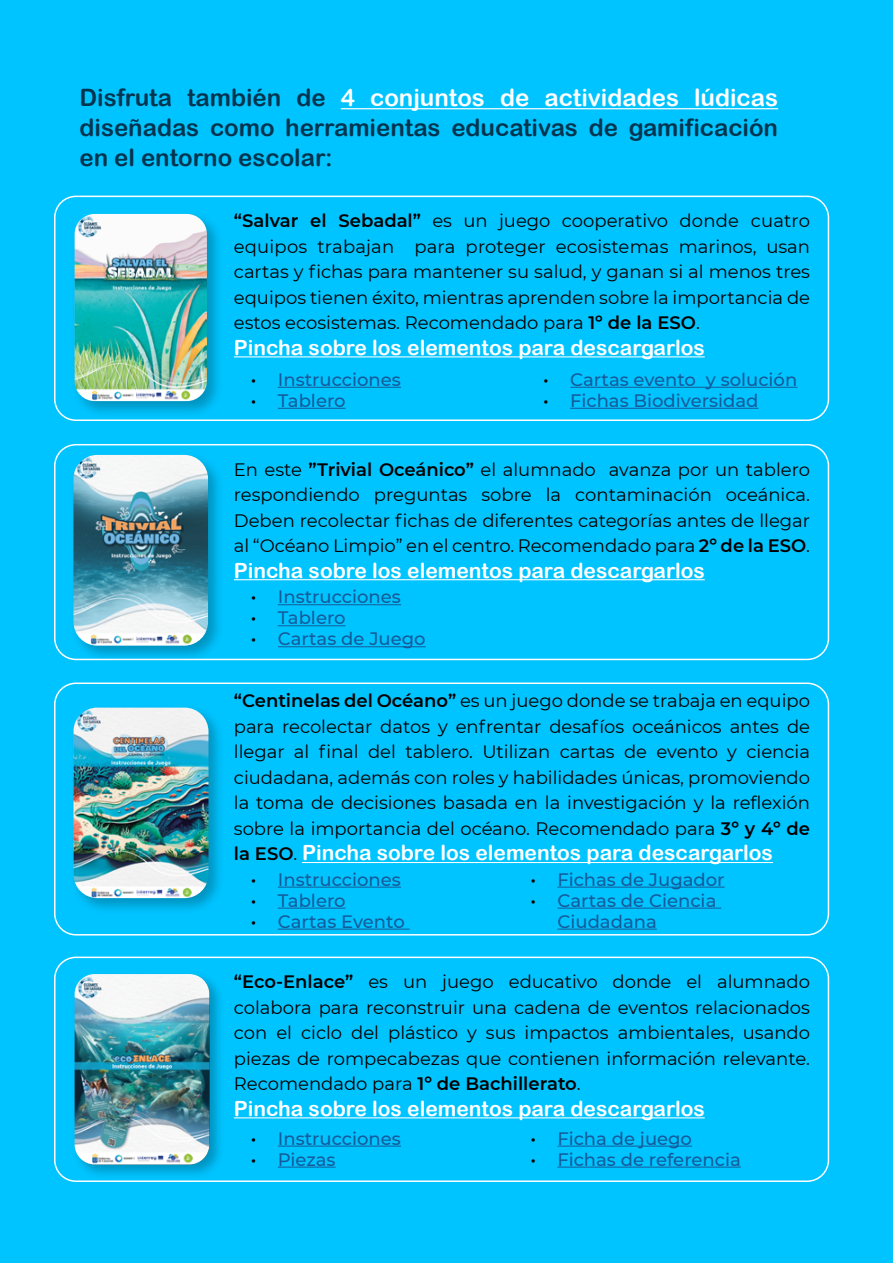
<style>
.page{position:relative;width:893px;height:1263px;background:#fff}
.page>*{position:absolute;margin:0;border:0;box-sizing:border-box;transform-origin:0 0}
.t1{font:24px/30px "Arial Rounded MT Bold";color:#003550;text-align:justify}
.t2{font:21px "Arial Rounded MT Bold";color:#fff}
.t3{font:18px/25.5px "Montserrat";color:#000;text-align:justify}
.t4{font:500 18px/21px "Montserrat";color:#155b9a}
.s1{color:#fff}
.s2{font-weight:600}
.s3{color:#000}
.s4{font-family:"Montserrat";font-weight:600;font-size:18px;color:#000}
.s5{font-family:"Montserrat";font-size:18px;color:#000}
</style>
<div class="page">
<div style="left:0;top:1px;width:893px;height:1262px;background:#00c4ff"></div>
<div style="left:71px;top:211px;width:153px;height:207px;background:#000;opacity:.25"></div>
<img style="left:75px;top:214px;width:132px;height:187px">
<div style="left:54px;top:196px;width:775px;height:225px;border:2px solid #fff;border-radius:21px"></div>
<div style="left:54px;top:444px;width:775px;height:216px;border:2px solid #fff;border-radius:21px"></div>
<div style="left:54px;top:682px;width:775px;height:253px;border:2px solid #fff;border-radius:21px"></div>
<div style="left:54px;top:956px;width:775px;height:226px;border:2px solid #fff;border-radius:21px"></div>
<hr style="left:234px;top:356px;width:471px;height:1px;background:#fff">
<hr style="left:234px;top:579px;width:471px;height:1px;background:#fff">
<hr style="left:302px;top:862px;width:471px;height:1px;background:#fff">
<hr style="left:234px;top:1117px;width:471px;height:1px;background:#fff">
<hr style="left:278px;top:387px;width:123px;height:1px;background:#155b9a">
<hr style="left:278px;top:408px;width:68px;height:1px;background:#155b9a">
<hr style="left:570px;top:387px;width:227px;height:1px;background:#155b9a">
<hr style="left:570px;top:408px;width:188px;height:1px;background:#155b9a">
<hr style="left:278px;top:604px;width:123px;height:1px;background:#155b9a">
<hr style="left:278px;top:625px;width:68px;height:1px;background:#155b9a">
<hr style="left:278px;top:646px;width:148px;height:1px;background:#155b9a">
<hr style="left:278px;top:887px;width:123px;height:1px;background:#155b9a">
<hr style="left:278px;top:908px;width:68px;height:1px;background:#155b9a">
<hr style="left:278px;top:929px;width:132px;height:1px;background:#155b9a">
<hr style="left:557px;top:887px;width:168px;height:1px;background:#155b9a">
<hr style="left:557px;top:908px;width:164px;height:1px;background:#155b9a">
<hr style="left:557px;top:929px;width:100px;height:1px;background:#155b9a">
<hr style="left:278px;top:1146px;width:123px;height:1px;background:#155b9a">
<hr style="left:278px;top:1167px;width:58px;height:1px;background:#155b9a">
<hr style="left:557px;top:1146px;width:135px;height:1px;background:#155b9a">
<hr style="left:557px;top:1167px;width:184px;height:1px;background:#155b9a">
<div style="left:70px;top:452px;width:155px;height:210px;background:#000;opacity:.25"></div>
<img style="left:73px;top:455px;width:135px;height:191px">
<div style="left:70px;top:704px;width:156px;height:211px;background:#000;opacity:.25"></div>
<img style="left:73px;top:708px;width:135px;height:190px">
<div style="left:72px;top:970px;width:153px;height:209px;background:#000;opacity:.25"></div>
<img style="left:75px;top:974px;width:134px;height:190px">
<hr style="left:341px;top:108px;width:437px;height:1px;background:#fff">
<h1 class="t1" style="left:80px;top:83px;width:700px">Disfruta también de <span class="s1">4 conjuntos de actividades lúdicas </span>diseñadas como herramientas educativas de gamificación en el entorno escolar:</h1>
<p class="t3" style="left:234px;top:207px;width:578px"><span class="s2">“Salvar el Sebadal”</span> es un juego cooperativo donde cuatro equipos trabajan para proteger ecosistemas marinos, usan cartas y fichas para mantener su salud, y ganan si al menos tres equipos tienen éxito, mientras aprenden sobre la importancia de estos ecosistemas. Recomendado para <span class="s2">1º de la ESO</span>.</p>
<p class="t2" style="left:234px;top:335px;width:472px">Pincha sobre los elementos para descargarlos</p>
<p class="t4" style="left:251px;top:368px;width:152px"><span class="s3">•</span> Instrucciones</p>
<p class="t4" style="left:251px;top:389px;width:96px"><span class="s3">•</span> Tablero</p>
<p class="t4" style="left:543px;top:368px;width:256px"><span class="s3">•</span> Cartas evento y solución</p>
<p class="t4" style="left:543px;top:389px;width:217px"><span class="s3">•</span> Fichas Biodiversidad</p>
<p class="t3" style="left:234px;top:456px;width:578px">En este <span class="s2">”Trivial Oceánico”</span> el alumnado avanza por un tablero respondiendo preguntas sobre la contaminación oceánica.<br>Deben recolectar fichas de diferentes categorías antes de llegar al “Océano Limpio” en el centro. Recomendado para <span class="s2">2º de la ESO</span>.</p>
<p class="t2" style="left:234px;top:558px;width:472px">Pincha sobre los elementos para descargarlos</p>
<p class="t4" style="left:251px;top:586px;width:152px"><span class="s3">•</span> Instrucciones</p>
<p class="t4" style="left:251px;top:607px;width:96px"><span class="s3">•</span> Tablero</p>
<p class="t4" style="left:251px;top:628px;width:176px"><span class="s3">•</span> Cartas de Juego</p>
<p class="t3" style="left:234px;top:688px;width:578px"><span class="s2">“Centinelas del Océano”</span> es un juego donde se trabaja en equipo para recolectar datos y enfrentar desafíos oceánicos antes de llegar al final del tablero. Utilizan cartas de evento y ciencia ciudadana, además con roles y habilidades únicas, promoviendo la toma de decisiones basada en la investigación y la reflexión sobre la importancia del océano. Recomendado para <span class="s2">3º y 4º de</span></p>
<p class="t2" style="left:234px;top:840px;width:541px"><span class="s4">la ESO</span><span class="s5">.</span> Pincha sobre los elementos para descargarlos</p>
<p class="t4" style="left:251px;top:868px;width:152px"><span class="s3">•</span> Instrucciones</p>
<p class="t4" style="left:251px;top:889px;width:96px"><span class="s3">•</span> Tablero</p>
<p class="t4" style="left:251px;top:910px;width:155px"><span class="s3">•</span> Cartas Evento</p>
<p class="t4" style="left:530px;top:868px;width:196px"><span class="s3">•</span> Fichas de Jugador</p>
<p class="t4" style="left:557px;top:889px;width:160px;text-indent:-27px"><span class="s3">•</span> Cartas de Ciencia<br>Ciudadana</p>
<p class="t3" style="left:234px;top:968px;width:578px"><span class="s2">“Eco-Enlace”</span> es un juego educativo donde el alumnado colabora para reconstruir una cadena de eventos relacionados con el ciclo del plástico y sus impactos ambientales, usando piezas de rompecabezas que contienen información relevante.<br>Recomendado para <span class="s2">1º de Bachillerato</span>.</p>
<p class="t2" style="left:234px;top:1096px;width:472px">Pincha sobre los elementos para descargarlos</p>
<p class="t4" style="left:251px;top:1127px;width:152px"><span class="s3">•</span> Instrucciones</p>
<p class="t4" style="left:251px;top:1148px;width:86px"><span class="s3">•</span> Piezas</p>
<p class="t4" style="left:530px;top:1127px;width:163px"><span class="s3">•</span> Ficha de juego</p>
<p class="t4" style="left:530px;top:1148px;width:212px"><span class="s3">•</span> Fichas de referencia</p>
</div>
